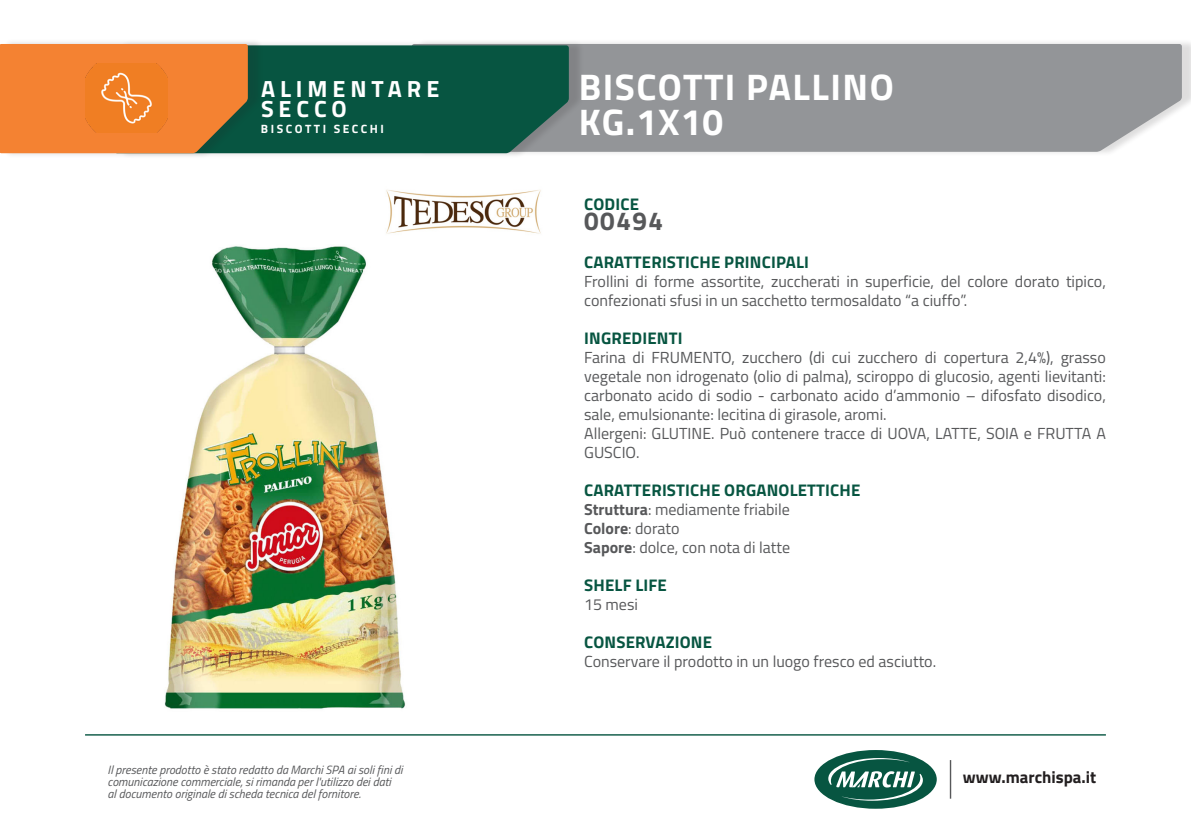
<style>
.page{position:relative;width:1191px;height:840px;background:#fff}
.page>*{position:absolute;margin:0;border:0;box-sizing:border-box;transform-origin:0 0}
.t1{font:700 37px "Titillium Web";letter-spacing:.04em;color:#fff}
.t2{font:700 26px "Titillium Web";letter-spacing:.06em;color:#57585a}
.t3{font:700 23.4px/19.8px "Titillium Web";letter-spacing:.21em;color:#fff}
.t4{font:700 16.8px "Titillium Web";letter-spacing:.01em;color:#075541}
.t5{font:700 16.8px "Titillium Web";color:#231f20}
.t6{font:16px/19px "Titillium Web";color:#57585a}
.t7{font:italic 12px/12px "Titillium Web";color:#57585a}
.t8{font:700 12px "Titillium Web";letter-spacing:.21em;color:#fff}
.s1{font-weight:700}
</style>
<div class="page">
<div style="left:416px;top:39px;width:775px;height:118px;background:#231f20;opacity:.15"></div>
<div style="left:584px;top:44px;width:597px;height:108px;background:#939598"></div>
<div style="left:119px;top:40px;width:465px;height:119px;background:#231f20;opacity:.15"></div>
<div style="left:263px;top:45px;width:306px;height:108px;background:#075541"></div>
<div style="left:4px;top:38px;width:259px;height:121px;background:#231f20;opacity:.15"></div>
<svg style="left:0;top:44px;width:248px;height:109px;background:#e37e32"></svg>
<img style="left:85px;top:63px;width:82px;height:69px">
<img style="left:164px;top:246px;width:242px;height:463px">
<img style="left:386px;top:190px;width:155px;height:44px">
<hr style="left:949px;top:759px;width:2px;height:39px;background:#57585a">
<div style="left:814px;top:749px;width:122px;height:59px;background:#075541;border-radius:50%"></div>
<svg style="left:828px;top:757px;width:95px;height:43px"></svg>
<hr style="left:85px;top:733px;width:1021px;height:2px;background:#075541">
<p class="t3" style="left:261px;top:78px;width:180px">ALIMENTARE<br>SECCO</p>
<p class="t8" style="left:261px;top:120px;width:125px">BISCOTTI SECCHI</p>
<p class="t7" style="left:108px;top:762px;width:296px">Il presente prodotto è stato redatto da Marchi SPA ai soli fini di comunicazione commerciale, si rimanda per l'utilizzo dei dati<br>al documento originale di scheda tecnica del fornitore.</p>
<p class="t1" style="left:578px;top:59px;width:317px">BISCOTTI PALLINO</p>
<p class="t1" style="left:578px;top:93px;width:146px">KG.1X10</p>
<p class="t4" style="left:584px;top:191px;width:56px">CODICE</p>
<p class="t2" style="left:584px;top:200px;width:81px">00494</p>
<p class="t4" style="left:584px;top:249px;width:226px">CARATTERISTICHE PRINCIPALI</p>
<p class="t6" style="left:584px;top:270px;width:523px">Frollini di forme assortite, zuccherati in superficie, del colore dorato tipico, confezionati sfusi in un sacchetto termosaldato “a ciuffo”.</p>
<p class="t4" style="left:584px;top:325px;width:100px">INGREDIENTI</p>
<p class="t6" style="left:584px;top:346px;width:523px;text-align:justify">Farina di FRUMENTO, zucchero (di cui zucchero di copertura 2,4%), grasso vegetale non idrogenato (olio di palma), sciroppo di glucosio, agenti lievitanti: carbonato acido di sodio - carbonato acido d’ammonio – difosfato disodico, sale, emulsionante: lecitina di girasole, aromi.</p>
<p class="t6" style="left:584px;top:422px;width:523px">Allergeni: GLUTINE. Può contenere tracce di UOVA, LATTE, SOIA e FRUTTA A<br>GUSCIO.</p>
<p class="t4" style="left:584px;top:477px;width:278px">CARATTERISTICHE ORGANOLETTICHE</p>
<p class="t6" style="left:584px;top:498px;width:207px"><span class="s1">Struttura</span>: mediamente friabile</p>
<p class="t6" style="left:584px;top:517px;width:97px"><span class="s1">Colore</span>: dorato</p>
<p class="t6" style="left:584px;top:536px;width:207px"><span class="s1">Sapore</span>: dolce, con nota di latte</p>
<p class="t4" style="left:584px;top:572px;width:84px">SHELF LIFE</p>
<p class="t6" style="left:584px;top:593px;width:55px">15 mesi</p>
<p class="t4" style="left:584px;top:629px;width:129px">CONSERVAZIONE</p>
<p class="t6" style="left:584px;top:650px;width:353px">Conservare il prodotto in un luogo fresco ed asciutto.</p>
<p class="t5" style="left:963px;top:764px;width:135px">www.marchispa.it</p>
</div>
